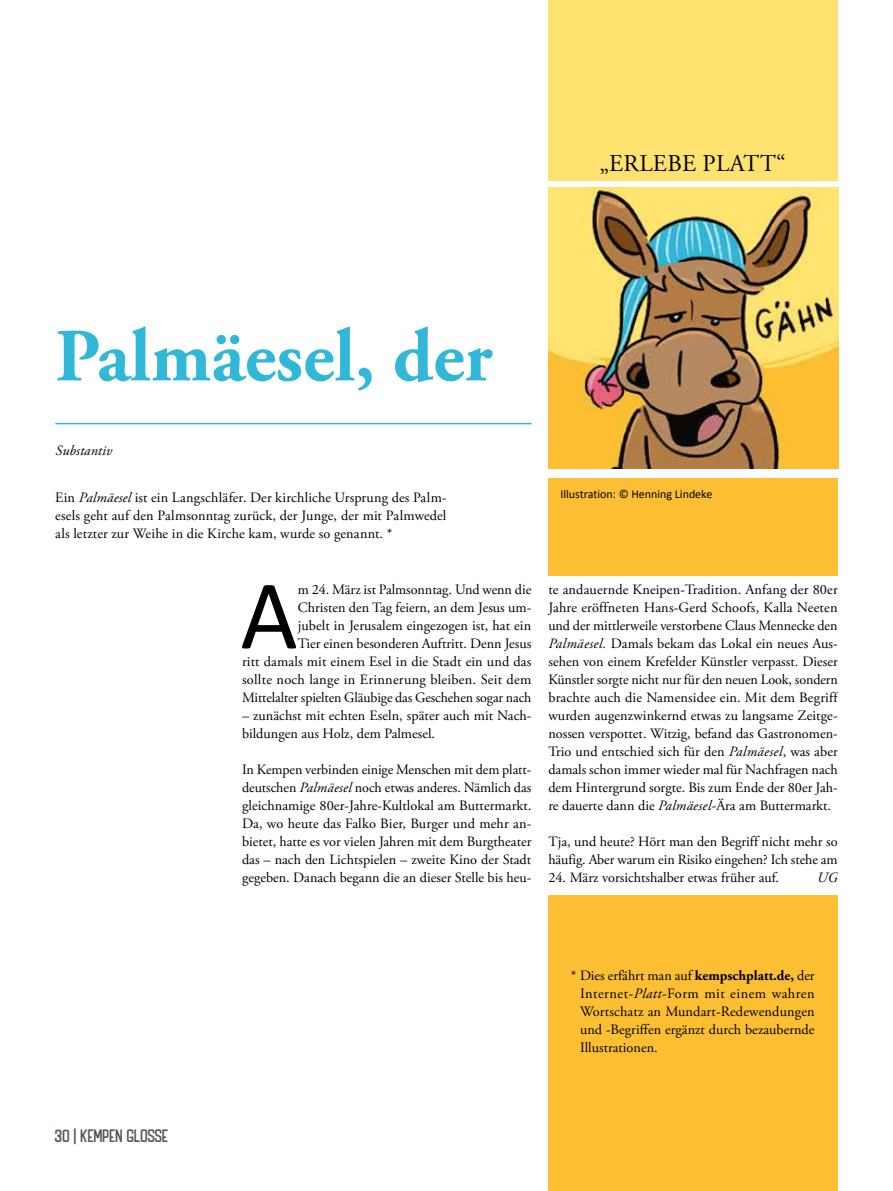
<style>
.page{position:relative;width:893px;height:1191px;background:#fff}
.page>*{position:absolute;margin:0;border:0;box-sizing:border-box;transform-origin:0 0}
.t1{font:99.3px "Calibri";color:#000}
.t2{font:700 75px "Adobe Garamond Pro";color:#31b7d8}
.t3{font:24px "Adobe Garamond Pro";letter-spacing:.015em;color:#000}
.t4{font:18px "HANDLER";color:#5f545f}
.t5{font:14.25px/18px "Adobe Garamond Pro";color:#000}
.t6{font:italic 14.25px "Adobe Garamond Pro";letter-spacing:.005em;color:#000}
.t7{font:12px "Calibri";color:#000}
.s1{font-style:italic}
.s2{font-weight:700}
</style>
<div class="page">
<div style="left:548px;top:0;width:289px;height:180px;background:#fee26f"></div>
<hr style="left:55px;top:423px;width:476px;height:1px;background:#31b7d8">
<div style="left:548px;top:478px;width:289px;height:713px;background:#fcbf33"></div>
<img style="left:549px;top:187px;width:289px;height:281px">
<div style="left:548px;top:573px;width:290px;height:325px;background:#fff"></div>
<h2 class="t2" style="left:55px;top:313px;width:439px">Palmäesel, der</h2>
<p class="t6" style="left:55px;top:442px;width:58px">Substantiv</p>
<h3 class="t3" style="left:600px;top:149px;width:187px">„ERLEBE PLATT“</h3>
<p class="t5" style="left:55px;top:488px;width:393px">Ein <span class="s1">Palmäesel</span> ist ein Langschläfer. Der kirchliche Ursprung des Palm-</p>
<p class="t7" style="left:560px;top:486px;width:153px">Illustration: © Henning Lindeke</p>
<p class="t5" style="left:55px;top:506px;width:393px">esels geht auf den Palmsonntag zurück, der Junge, der mit Palmwedel als letzter zur Weihe in die Kirche kam, wurde so genannt. *</p>
<p class="t4" style="left:55px;top:1126px;width:115px">30 | KEMPEN GLOSSE</p>
<p class="t5" style="left:242px;top:581px;width:291px;text-align:right">m 24. März ist Palmsonntag. Und wenn die<br>Christen den Tag feiern, an dem Jesus um-<br>jubelt in Jerusalem eingezogen ist, hat ein<br>Tier einen besonderen Auftritt. Denn Jesus<br>ritt damals mit einem Esel in die Stadt ein und das sollte noch lange in Erinnerung bleiben. Seit dem Mittelalter spielten Gläubige das Geschehen sogar nach</p>
<p class="t5" style="left:242px;top:707px;width:291px">– zunächst mit echten Eseln, später auch mit Nach&shy;bildungen aus Holz, dem Palmesel.</p>
<p class="t5" style="left:242px;top:761px;width:291px;text-align:justify">In Kempen verbinden einige Menschen mit dem platt&shy;deutschen <span class="s1">Palmäesel</span> noch etwas anderes. Nämlich das gleichnamige 80er-Jahre-Kultlokal am Buttermarkt.<br>Da, wo heute das Falko Bier, Burger und mehr an&shy;bietet, hatte es vor vielen Jahren mit dem Burgtheater das – nach den Lichtspielen – zweite Kino der Stadt gegeben. Danach begann die an dieser Stelle bis heu-</p>
<h1 class="t1" style="left:240px;top:546px;width:59px">A</h1>
<p class="t5" style="left:548px;top:581px;width:291px;text-align:justify">te andauernde Kneipen-Tradition. Anfang der 80er Jahre eröffneten Hans-Gerd Schoofs, Kalla Neeten und der mittlerweile verstorbene Claus Mennecke den <span class="s1">Palmäesel.</span> Damals bekam das Lokal ein neues Aus&shy;sehen von einem Krefelder Künstler verpasst. Dieser Künstler sorgte nicht nur für den neuen Look, sondern brachte auch die Namensidee ein. Mit dem Begriff wurden augenzwinkernd etwas zu langsame Zeitge&shy;nossen verspottet. Witzig, befand das Gastronomen-Trio und entschied sich für den <span class="s1">Palmäesel</span>, was aber damals schon immer wieder mal für Nachfragen nach dem Hintergrund sorgte. Bis zum Ende der 80er Jah&shy;re dauerte dann die <span class="s1">Palmäesel-</span>Ära am Buttermarkt.</p>
<p class="t5" style="left:548px;top:833px;width:291px">Tja, und heute? Hört man den Begriff nicht mehr so häufig. Aber warum ein Risiko eingehen? Ich stehe am</p>
<p class="t5" style="left:548px;top:869px;width:232px">24. März vorsichtshalber etwas früher auf.</p>
<p class="t6" style="left:817px;top:869px;width:22px">UG</p>
<p class="t5" style="left:580px;top:967px;width:236px;text-align:justify;text-indent:-9px">* Dies erfährt man auf <span class="s2">kempschplatt.de,</span> der Internet-<span class="s1">Platt</span>-Form mit einem wahren Wortschatz an Mundart-Redewendungen und -Begriffen ergänzt durch bezaubernde Illustrationen.</p>
</div>
